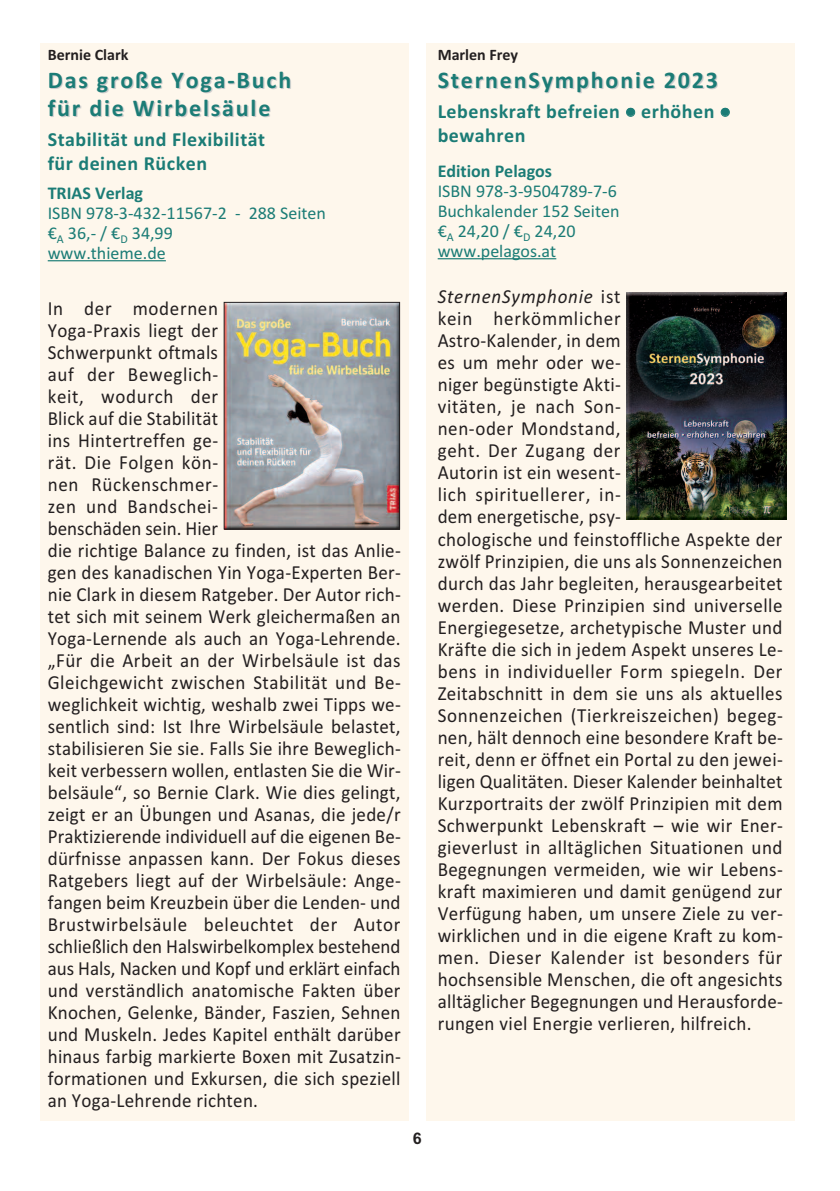
<style>
.page{position:relative;width:840px;height:1191px;background:#fff}
.page>*{position:absolute;margin:0;border:0;box-sizing:border-box;transform-origin:0 0}
.t1{font:700 24px/28px "Calibri";letter-spacing:.075em;color:#1b7c76}
.t2{font:20px/22px "Calibri";letter-spacing:.02em;color:#231f20;scale:.95 1}
.t3{font:700 20px/24px "Calibri";letter-spacing:.025em;color:#1b7c76}
.t4{font:18px/20px "Calibri";color:#1b7c76}
.t5{font:700 18px "Calibri";color:#1b7c76}
.t6{font:700 16px "Calibri";color:#231f20}
.t7{font:700 16px "Arial";color:#231f20}
.s1{font-style:italic}
</style>
<div class="page">
<div style="left:40px;top:44px;width:368px;height:1077px;background:#fef7ec"></div>
<hr style="left:48px;top:260px;width:118px;height:1px;background:#1b7c76">
<img style="left:226px;top:304px;width:171px;height:223px">
<div style="left:224px;top:302px;width:175px;height:227px;border:1px solid #231f20"></div>
<div style="left:425px;top:44px;width:369px;height:1077px;background:#fef7ec"></div>
<hr style="left:437px;top:258px;width:119px;height:1px;background:#1b7c76">
<img style="left:626px;top:293px;width:160px;height:226px">
<p class="t6" style="left:48px;top:45px;width:82px">Bernie Clark</p>
<p class="t1" style="left:48px;top:65px;width:245px">Das große Yoga-Buch für die Wirbelsäule</p>
<p class="t3" style="left:48px;top:127px;width:219px">Stabilität und Flexibilität für deinen Rücken</p>
<p class="t5" style="left:48px;top:182px;width:97px">TRIAS Verlag</p>
<p class="t4" style="left:48px;top:202px;width:279px">ISBN 978-3-432-11567-2 - 288 Seiten €<sub>A</sub> 36,- / €<sub>D</sub> 34,99<br>www.thieme.de</p>
<p class="t2" style="left:48px;top:297px;width:373px">In der modernen<br>Yoga-Praxis liegt der<br>Schwerpunkt oftmals<br>auf der Beweglich-<br>keit, wodurch der<br>Blick auf die Stabilität<br>ins Hintertreffen ge-<br>rät. Die Folgen kön-<br>nen Rückenschmer-<br>zen und Bandschei-<br>benschäden sein. Hier<br>die richtige Balance zu finden, ist das Anlie&shy;gen des kanadischen Yin Yoga-Experten Ber&shy;nie Clark in diesem Ratgeber. Der Autor rich&shy;tet sich mit seinem Werk gleichermaßen an Yoga-Lernende als auch an Yoga-Lehrende. „Für die Arbeit an der Wirbelsäule ist das Gleichgewicht zwischen Stabilität und Be&shy;weglichkeit wichtig, weshalb zwei Tipps we&shy;sentlich sind: Ist Ihre Wirbelsäule belastet, stabilisieren Sie sie. Falls Sie ihre Beweglich&shy;keit verbessern wollen, entlasten Sie die Wir&shy;belsäule“, so Bernie Clark. Wie dies gelingt, zeigt er an Übungen und Asanas, die jede/r Praktizierende individuell auf die eigenen Be&shy;dürfnisse anpassen kann. Der Fokus dieses Ratgebers liegt auf der Wirbelsäule: Ange&shy;fangen beim Kreuzbein über die Lenden- und Brustwirbelsäule beleuchtet der Autor schließlich den Halswirbelkomplex bestehend aus Hals, Nacken und Kopf und erklärt einfach und verständlich anatomische Fakten über Knochen, Gelenke, Bänder, Faszien, Sehnen und Muskeln. Jedes Kapitel enthält darüber hinaus farbig markierte Boxen mit Zusatzin&shy;formationen und Exkursen, die sich speziell an Yoga-Lehrende richten.</p>
<p class="t7" style="left:412px;top:1129px;width:10px">6</p>
<p class="t6" style="left:437px;top:45px;width:82px">Marlen Frey</p>
<p class="t1" style="left:437px;top:65px;width:281px">SternenSymphonie 2023</p>
<p class="t3" style="left:437px;top:99px;width:278px">Lebenskraft befreien erhöhen bewahren</p>
<p class="t5" style="left:437px;top:160px;width:116px">Edition Pelagos</p>
<p class="t4" style="left:437px;top:180px;width:183px">ISBN 978-3-9504789-7-6<br>Buchkalender 152 Seiten €<sub>A</sub> 24,20 / €<sub>D</sub> 24,20 www.pelagos.at</p>
<p class="t2" style="left:437px;top:285px;width:365px"><span class="s1">SternenSymphonie</span> ist<br>kein herkömmlicher<br>Astro-Kalender, in dem<br>es um mehr oder we-<br>niger begünstigte Akti-<br>vitäten, je nach Son-<br>nen-oder Mondstand,<br>geht. Der Zugang der<br>Autorin ist ein wesent-<br>lich spirituellerer, in-<br>dem energetische, psy-<br>chologische und feinstoffliche Aspekte der zwölf Prinzipien, die uns als Sonnenzeichen durch das Jahr begleiten, herausgearbeitet werden. Diese Prinzipien sind universelle Energiegesetze, archetypische Muster und Kräfte die sich in jedem Aspekt unseres Le&shy;bens in individueller Form spiegeln. Der Zeitabschnitt in dem sie uns als aktuelles Sonnenzeichen (Tierkreiszeichen) begeg&shy;nen, hält dennoch eine besondere Kraft be&shy;reit, denn er öffnet ein Portal zu den jewei&shy;ligen Qualitäten. Dieser Kalender beinhaltet Kurzportraits der zwölf Prinzipien mit dem Schwerpunkt Lebenskraft – wie wir Ener&shy;gieverlust in alltäglichen Situationen und Begegnungen vermeiden, wie wir Lebens&shy;kraft maximieren und damit genügend zur Verfügung haben, um unsere Ziele zu ver&shy;wirklichen und in die eigene Kraft zu kom&shy;men. Dieser Kalender ist besonders für hochsensible Menschen, die oft angesichts alltäglicher Begegnungen und Herausforde&shy;rungen viel Energie verlieren, hilfreich.</p>
</div>
